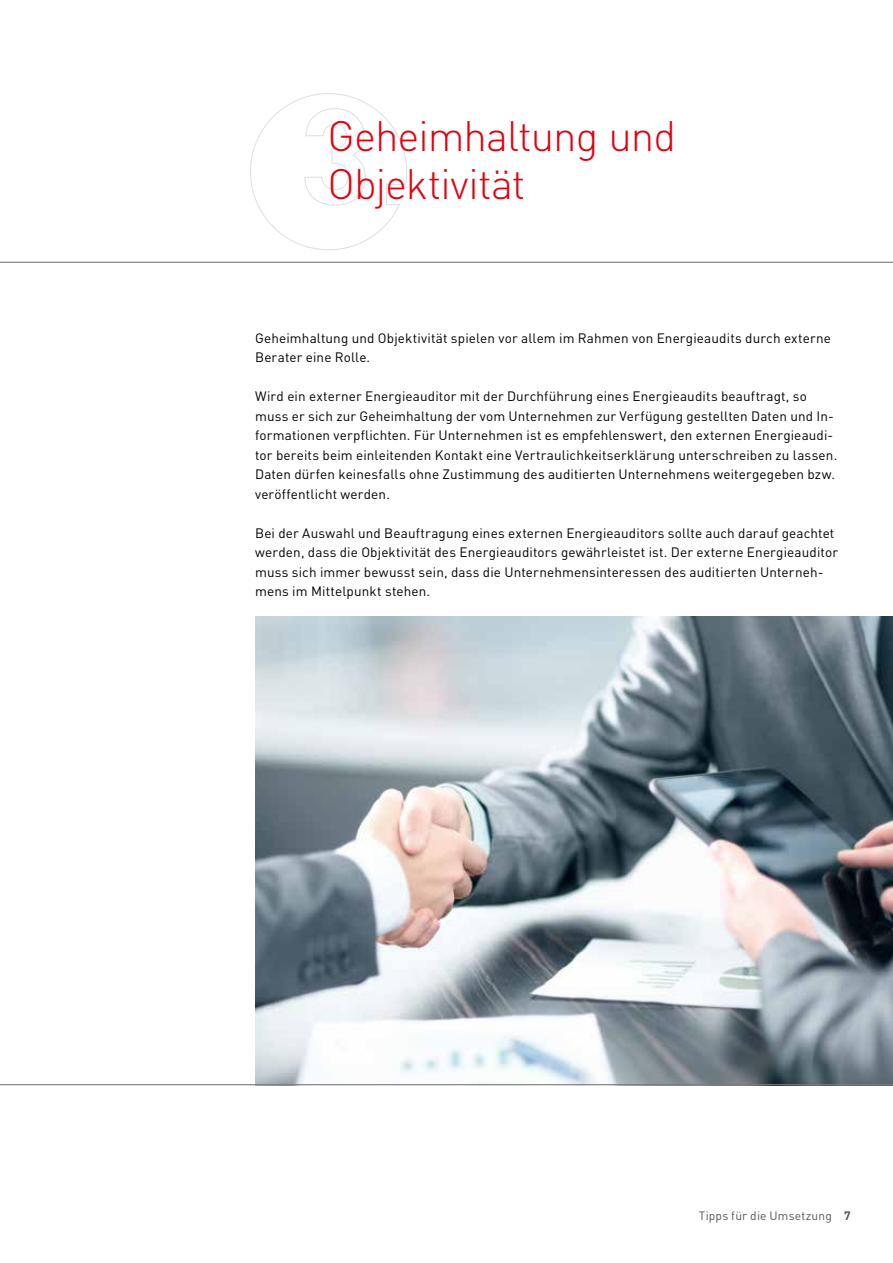
<style>
.page{position:relative;width:893px;height:1263px;background:#fff}
.page>*{position:absolute;margin:0;border:0;box-sizing:border-box;transform-origin:0 0}
.t1{font:300 42px/48px "DIN";letter-spacing:-.02em;color:#e3000f}
.t2{font:13.5px/19.5px "DIN";letter-spacing:.01em;color:#000}
.t3{font:12px "DIN";letter-spacing:.015em;color:#565656}
.s1{font-weight:700}
</style>
<div class="page">
<img style="left:255px;top:617px;width:638px;height:467px">
<svg style="left:250px;top:93px;width:157px;height:158px"></svg>
<hr style="left:0;top:1084px;width:893px;height:1px;background:#7b7b7a">
<hr style="left:0;top:262px;width:893px;height:1px;background:#7b7b7a">
<h1 class="t1" style="left:327px;top:111px;width:350px">Geheimhaltung und<br>Objektivität</h1>
<p class="t2" style="left:255px;top:328px;width:577px">Geheimhaltung und Objektivität spielen vor allem im Rahmen von Energieaudits durch externe<br>Berater eine Rolle.</p>
<p class="t2" style="left:255px;top:386px;width:584px">Wird ein externer Energieauditor mit der Durchführung eines Energieaudits beauftragt, so muss er sich zur Geheimhaltung der vom Unternehmen zur Verfügung gestellten Daten und In&shy;formationen verpflichten. Für Unternehmen ist es empfehlenswert, den externen Energieaudi&shy;tor bereits beim einleitenden Kontakt eine Vertraulichkeitserklärung unterschreiben zu lassen.<br>Daten dürfen keinesfalls ohne Zustimmung des auditierten Unternehmens weitergegeben bzw. veröffentlicht werden.</p>
<p class="t2" style="left:255px;top:523px;width:584px">Bei der Auswahl und Beauftragung eines externen Energieauditors sollte auch darauf geachtet werden, dass die Objektivität des Energieauditors gewährleistet ist. Der externe Energieauditor muss sich immer bewusst sein, dass die Unternehmensinteressen des auditierten Unterneh&shy;mens im Mittelpunkt stehen.</p>
<p class="t3" style="left:699px;top:1208px;width:153px">Tipps für die Umsetzung <span class="s1">7</span></p>
</div>
